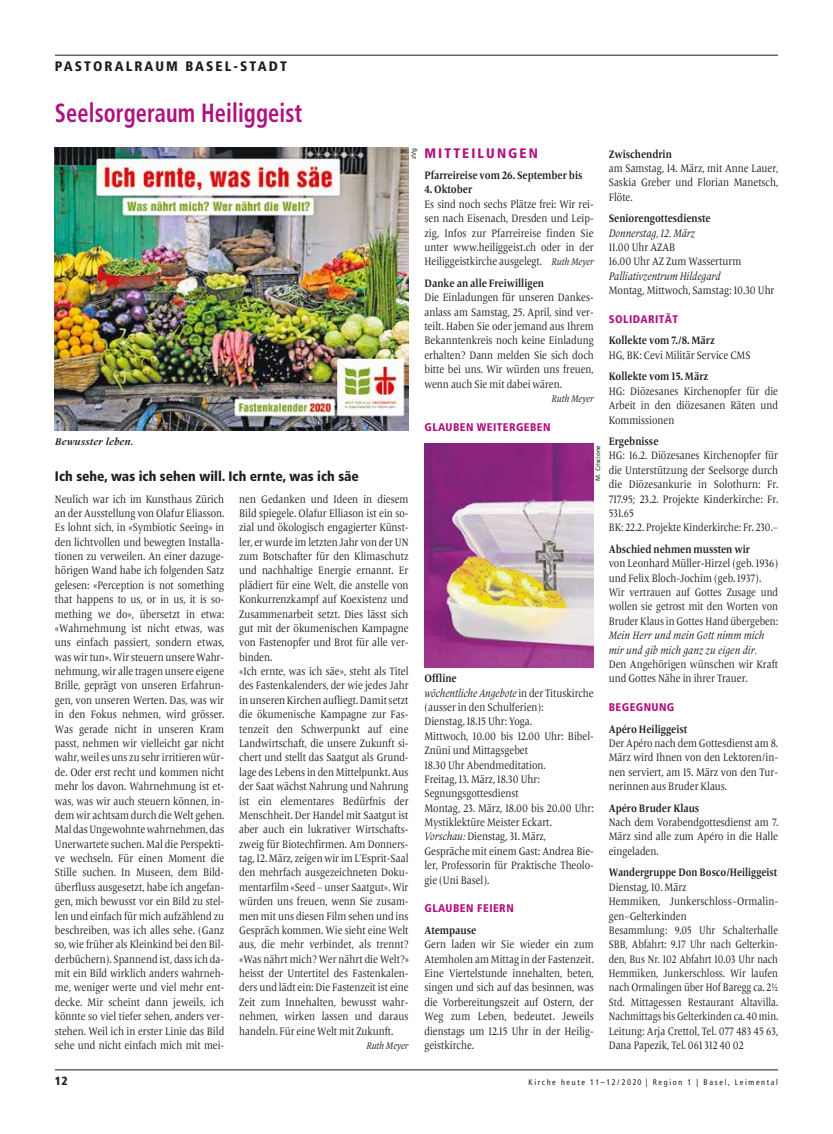
<style>
.page{position:relative;width:833px;height:1134px;background:#fff}
.page>*{position:absolute;margin:0;border:0;box-sizing:border-box;transform-origin:0 0}
.t1{font:700 condensed 26.25px "Frutiger";letter-spacing:.005em;color:#af1280;scale:.85 1}
.t2{font:900 condensed 13.75px "Frutiger";color:#1d1d1b}
.t3{font:900 condensed 13.75px "Frutiger";letter-spacing:.15em;color:#1d1d1b}
.t4{font:900 condensed 13.75px "Frutiger";letter-spacing:.15em;color:#af1280}
.t5{font:900 condensed 11.88px "Frutiger";color:#1d1d1b}
.t6{font:11.25px/14.4px "Frutiger Serif LT Pro";color:#1d1d1b;text-align:justify;scale:.85 1}
.t7{font:700 11.25px "Frutiger Serif LT Pro";color:#1d1d1b;scale:.85 1}
.t8{font:italic 11.25px/14.4px "Frutiger Serif LT Pro";letter-spacing:.01em;color:#1d1d1b;scale:.85 1}
.t9{font:700 11.25px "Frutiger Serif LT Pro";color:#1d1d1b;scale:.83 1}
.t10{font:900 condensed 11.12px "Frutiger";letter-spacing:.04em;color:#af1280}
.t11{font:italic 10px "Frutiger Serif LT Pro";color:#1d1d1b;scale:.85 1}
.t12{font:italic 700 10px "Frutiger Serif LT Pro";letter-spacing:.025em;color:#1d1d1b}
.t13{font:condensed 8.12px "Frutiger";letter-spacing:.2em;color:#1d1d1b}
.t14{font:6.25px "Frutiger";color:#1d1d1b}
.s1{font-style:italic;font-size:10px}
.s2{font-weight:700}
.s3{font-style:italic}
</style>
<div class="page">
<hr style="left:55px;top:1070px;width:723px;height:1px;background:#1d1d1b">
<hr style="left:55px;top:55px;width:723px;height:1px;background:#1d1d1b">
<img style="left:55px;top:148px;width:353px;height:283px">
<img style="left:424px;top:444px;width:169px;height:224px">
<p class="t3" style="left:55px;top:58px;width:233px">PASTORALRAUM BASEL-STADT</p>
<h1 class="t1" style="left:55px;top:97px;width:293px">Seelsorgeraum Heiliggeist</h1>
<p class="t4" style="left:424px;top:144px;width:115px">MITTEILUNGEN</p>
<p class="t7" style="left:424px;top:169px;width:187px">Pfarreireise vom 26. September bis</p>
<p class="t7" style="left:424px;top:183px;width:58px">4. Oktober</p>
<p class="t6" style="left:424px;top:197px;width:201px">Es sind noch sechs Plätze frei: Wir rei&shy;sen nach Eisenach, Dresden und Leip&shy;zig, Infos zur Pfarreireise finden Sie unter www.heiliggeist.ch oder in der Heiliggeistkirche ausgelegt. <span class="s1">Ruth Meyer</span></p>
<p class="t7" style="left:424px;top:276px;width:142px">Danke an alle Freiwilligen</p>
<p class="t6" style="left:424px;top:290px;width:201px">Die Einladungen für unseren Dankes&shy;anlass am Samstag, 25. April, sind ver&shy;teilt. Haben Sie oder jemand aus Ihrem Bekanntenkreis noch keine Einladung erhalten? Dann melden Sie sich doch bitte bei uns. Wir würden uns freuen, wenn auch Sie mit dabei wären.</p>
<p class="t11" style="left:551px;top:393px;width:51px">Ruth Meyer</p>
<p class="t10" style="left:424px;top:420px;width:128px">GLAUBEN WEITERGEBEN</p>
<p class="t14" style="left:410px;top:159px;width:13px;rotate:-90deg">zVg</p>
<p class="t12" style="left:55px;top:436px;width:80px">Bewusster leben.</p>
<p class="t2" style="left:55px;top:468px;width:305px">Ich sehe, was ich sehen will. Ich ernte, was ich säe</p>
<p class="t6" style="left:55px;top:492px;width:201px">Neulich war ich im Kunsthaus Zürich an der Ausstellung von Olafur Eliasson.<br>Es lohnt sich, in «Symbiotic Seeing» in den lichtvollen und bewegten Installa&shy;tionen zu verweilen. An einer dazuge&shy;hörigen Wand habe ich folgenden Satz gelesen: «Perception is not something that happens to us, or in us, it is so&shy;mething we do», übersetzt in etwa: «Wahrnehmung ist nicht etwas, was uns einfach passiert, sondern etwas, was wir tun». Wir steuern unsere Wahr&shy;nehmung, wir alle tragen unsere eigene Brille, geprägt von unseren Erfahrun&shy;gen, von unseren Werten. Das, was wir in den Fokus nehmen, wird grösser.<br>Was gerade nicht in unseren Kram passt, nehmen wir vielleicht gar nicht wahr, weil es uns zu sehr irritieren wür&shy;de. Oder erst recht und kommen nicht mehr los davon. Wahrnehmung ist et&shy;was, was wir auch steuern können, in&shy;dem wir achtsam durch die Welt gehen.<br>Mal das Ungewohnte wahrnehmen, das Unerwartete suchen. Mal die Perspekti&shy;ve wechseln. Für einen Moment die Stille suchen. In Museen, dem Bild&shy;überfluss ausgesetzt, habe ich angefan&shy;gen, mich bewusst vor ein Bild zu stel&shy;len und einfach für mich aufzählend zu beschreiben, was ich alles sehe. (Ganz so, wie früher als Kleinkind bei den Bil&shy;derbüchern). Spannend ist, dass ich da&shy;mit ein Bild wirklich anders wahrneh&shy;me, weniger werte und viel mehr ent&shy;decke. Mir scheint dann jeweils, ich könnte so viel tiefer sehen, anders ver&shy;stehen. Weil ich in erster Linie das Bild sehe und nicht einfach mich mit mei-</p>
<p class="t6" style="left:239px;top:492px;width:201px;text-align:left">nen Gedanken und Ideen in diesem Bild spiegele. Olafur Elliason ist ein so&shy;zial und ökologisch engagierter Künst&shy;ler, er wurde im letzten Jahr von der UN zum Botschafter für den Klimaschutz und nachhaltige Energie ernannt. Er plädiert für eine Welt, die anstelle von Konkurrenzkampf auf Koexistenz und Zusammenarbeit setzt. Dies lässt sich gut mit der ökumenischen Kampagne von Fastenopfer und Brot für alle ver&shy;binden.<br>«Ich ernte, was ich säe», steht als Titel des Fastenkalenders, der wie jedes Jahr in unseren Kirchen aufliegt. Damit setzt die ökumenische Kampagne zur Fas&shy;tenzeit den Schwerpunkt auf eine Landwirtschaft, die unsere Zukunft si&shy;chert und stellt das Saatgut als Grund&shy;lage des Lebens in den Mittelpunkt. Aus der Saat wächst Nahrung und Nahrung ist ein elementares Bedürfnis der Menschheit. Der Handel mit Saatgut ist aber auch ein lukrativer Wirtschafts&shy;zweig für Biotechfirmen. Am Donners&shy;tag, 12. März, zeigen wir im L’Esprit-Saal den mehrfach ausgezeichneten Doku&shy;mentarfilm «Seed – unser Saatgut». Wir würden uns freuen, wenn Sie zusam&shy;men mit uns diesen Film sehen und ins Gespräch kommen. Wie sieht eine Welt aus, die mehr verbindet, als trennt? «Was nährt mich? Wer nährt die Welt?» heisst der Untertitel des Fastenkalen&shy;ders und lädt ein: Die Fastenzeit ist eine Zeit zum Innehalten, bewusst wahr&shy;nehmen, wirken lassen und daraus handeln. Für eine Welt mit Zukunft.</p>
<p class="t11" style="left:366px;top:1039px;width:51px">Ruth Meyer</p>
<p class="t14" style="left:594px;top:480px;width:37px;rotate:-90deg">M. Criscione</p>
<p class="t6" style="left:424px;top:671px;width:201px;text-align:left"><span class="s2">Offline<br></span><span class="s3">wöchentliche Angebote</span> in der Tituskirche (ausser in den Schulferien):<br>Dienstag, 18.15 Uhr: Yoga.<br>Mittwoch, 10.00 bis 12.00 Uhr: Bibel-<br>Znüni und Mittagsgebet<br>18.30 Uhr Abendmeditation.<br>Freitag, 13. März, 18.30 Uhr:<br>Segnungsgottesdienst<br>Montag, 23. März, 18.00 bis 20.00 Uhr:<br>Mystiklektüre Meister Eckart.<br><span class="s3">Vorschau:</span> Dienstag, 31. März,<br>Gespräche mit einem Gast: Andrea Bie&shy;ler, Professorin für Praktische Theolo&shy;gie (Uni Basel).</p>
<p class="t10" style="left:424px;top:902px;width:91px">GLAUBEN FEIERN</p>
<p class="t7" style="left:424px;top:923px;width:62px">Atempause</p>
<p class="t6" style="left:424px;top:937px;width:201px">Gern laden wir Sie wieder ein zum Atemholen am Mittag in der Fastenzeit.<br>Eine Viertelstunde innehalten, beten, singen und sich auf das besinnen, was die Vorbereitungszeit auf Ostern, der Weg zum Leben, bedeutet. Jeweils dienstags um 12.15 Uhr in der Heilig&shy;geistkirche.</p>
<p class="t7" style="left:609px;top:147px;width:76px">Zwischendrin</p>
<p class="t6" style="left:609px;top:161px;width:201px">am Samstag, 14. März, mit Anne Lauer, Saskia Greber und Florian Manetsch, Flöte.</p>
<p class="t7" style="left:609px;top:212px;width:121px">Seniorengottesdienste</p>
<p class="t8" style="left:609px;top:226px;width:103px">Donnerstag, 12. März</p>
<p class="t6" style="left:609px;top:240px;width:157px">11.00 Uhr AZAB<br>16.00 Uhr AZ Zum Wasserturm</p>
<p class="t8" style="left:609px;top:269px;width:133px">Palliativzentrum Hildegard</p>
<p class="t6" style="left:609px;top:283px;width:196px">Montag, Mittwoch, Samstag: 10.30 Uhr</p>
<p class="t10" style="left:609px;top:312px;width:71px">SOLIDARITÄT</p>
<p class="t7" style="left:609px;top:334px;width:126px">Kollekte vom 7./8. März</p>
<p class="t6" style="left:609px;top:348px;width:168px">HG, BK: Cevi Militär Service CMS</p>
<p class="t7" style="left:609px;top:370px;width:119px">Kollekte vom 15. März</p>
<p class="t6" style="left:609px;top:384px;width:201px">HG: Diözesanes Kirchenopfer für die Arbeit in den diözesanen Räten und Kommissionen</p>
<p class="t7" style="left:609px;top:435px;width:60px">Ergebnisse</p>
<p class="t6" style="left:609px;top:449px;width:201px;text-align:left">HG: 16.2. Diözesanes Kirchenopfer für die Unterstützung der Seelsorge durch die Diözesankurie in Solothurn: Fr.<br>717.95; 23.2. Projekte Kinderkirche: Fr.<br>531.65<br>BK: 22.2. Projekte Kinderkirche: Fr. 230.–</p>
<p class="t7" style="left:609px;top:542px;width:168px">Abschied nehmen mussten wir</p>
<p class="t6" style="left:609px;top:556px;width:201px;text-align:left">von Leonhard Müller-Hirzel (geb. 1936) und Felix Bloch-Jochim (geb. 1937).<br>Wir vertrauen auf Gottes Zusage und wollen sie getrost mit den Worten von Bruder Klaus in Gottes Hand übergeben:</p>
<p class="t8" style="left:609px;top:628px;width:184px">Mein Herr und mein Gott nimm mich mir und gib mich ganz zu eigen dir.</p>
<p class="t6" style="left:609px;top:657px;width:201px">Den Angehörigen wünschen wir Kraft und Gottes Nähe in ihrer Trauer.</p>
<p class="t10" style="left:609px;top:700px;width:67px">BEGEGNUNG</p>
<p class="t7" style="left:609px;top:722px;width:94px">Apéro Heiliggeist</p>
<p class="t6" style="left:609px;top:736px;width:201px">Der Apéro nach dem Gottesdienst am 8.<br>März wird Ihnen von den Lektoren/in&shy;nen serviert, am 15. März von den Tur&shy;nerinnen aus Bruder Klaus.</p>
<p class="t7" style="left:609px;top:801px;width:108px">Apéro Bruder Klaus</p>
<p class="t6" style="left:609px;top:815px;width:201px">Nach dem Vorabendgottesdienst am 7.<br>März sind alle zum Apéro in die Halle eingeladen.</p>
<p class="t9" style="left:609px;top:866px;width:204px">Wandergruppe Don Bosco/Heiliggeist</p>
<p class="t6" style="left:609px;top:880px;width:201px;text-align:left">Dienstag, 10. März<br>Hemmiken, Junkerschloss–Ormalin&shy;gen–Gelterkinden<br>Besammlung: 9.05 Uhr Schalterhalle SBB, Abfahrt: 9.17 Uhr nach Gelterkin&shy;den, Bus Nr. 102 Abfahrt 10.03 Uhr nach Hemmiken, Junkerschloss. Wir laufen nach Ormalingen über Hof Baregg ca. 2½ Std. Mittagessen Restaurant Altavilla.<br>Nachmittags bis Gelterkinden ca. 40 min.<br>Leitung: Arja Crettol, Tel. 077 483 45 63, Dana Papezik, Tel. 061 312 40 02</p>
<p class="t5" style="left:55px;top:1074px;width:14px">12</p>
<p class="t13" style="left:528px;top:1077px;width:251px">Kirche heute 11–12/2020 | Region 1 | Basel, Leimental</p>
</div>
